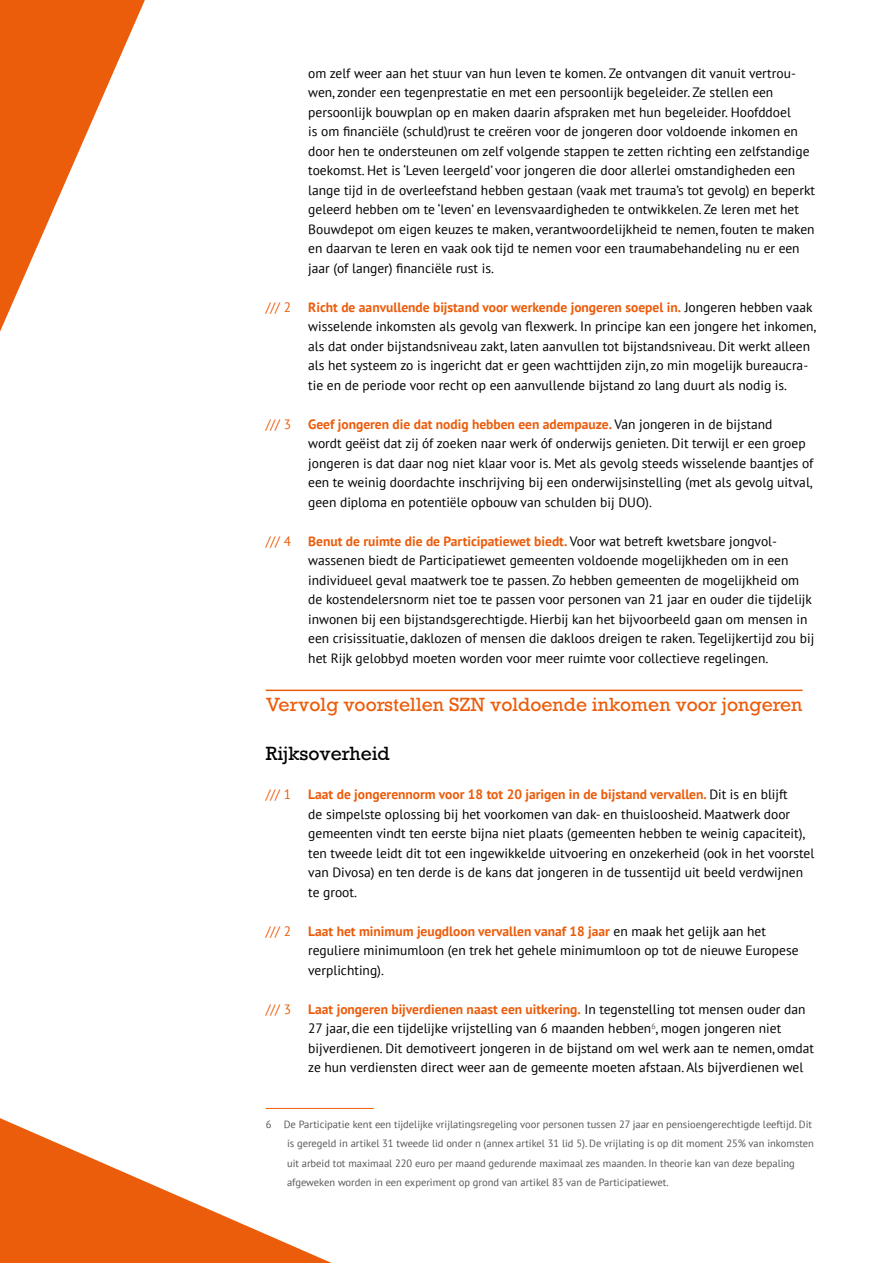
<style>
.page{position:relative;width:893px;height:1263px;background:#fff}
.page>*{position:absolute;margin:0;border:0;box-sizing:border-box;transform-origin:0 0}
.t1{font:18px "Rockwell";color:#eb5c0b}
.t2{font:18px "Rockwell";color:#000}
.t3{font:13.5px/19.5px "PT Sans";color:#000}
.t4{font:13.5px "PT Sans";color:#eb5d0b}
.t5{font:10.5px/19.5px "PT Sans";color:#575756}
.s1{font-weight:700;color:#eb5c0b}
</style>
<div class="page">
<hr style="left:266px;top:689px;width:536px;height:2px;background:#eb5d0b">
<hr style="left:266px;top:1108px;width:108px;height:1px;background:#eb5d0b">
<svg style="left:0;top:1118px;width:332px;height:145px"></svg>
<svg style="left:0;top:0;width:145px;height:332px"></svg>
<p class="t3" style="left:308px;top:63px;width:508px">om zelf weer aan het stuur van hun leven te komen. Ze ontvangen dit vanuit vertrou&shy;wen, zonder een tegenprestatie en met een persoonlijk begeleider. Ze stellen een persoonlijk bouwplan op en maken daarin afspraken met hun begeleider. Hoofddoel<br>is om financiële (schuld)rust te creëren voor de jongeren door voldoende inkomen en door hen te ondersteunen om zelf volgende stappen te zetten richting een zelfstandige toekomst. Het is ‘Leven leergeld’ voor jongeren die door allerlei omstandigheden een lange tijd in de overleefstand hebben gestaan (vaak met trauma’s tot gevolg) en beperkt geleerd hebben om te ‘leven’ en levensvaardigheden te ontwikkelen. Ze leren met het Bouwdepot om eigen keuzes te maken, verantwoordelijkheid te nemen, fouten te maken en daarvan te leren en vaak ook tijd te nemen voor een traumabehandeling nu er een jaar (of langer) financiële rust is.</p>
<p class="t4" style="left:266px;top:298px;width:27px">/// 2</p>
<p class="t3" style="left:308px;top:297px;width:509px"><span class="s1">Richt de aanvullende bijstand voor werkende jongeren soepel in.</span> Jongeren hebben vaak wisselende inkomsten als gevolg van flexwerk. In principe kan een jongere het inkomen, als dat onder bijstandsniveau zakt, laten aanvullen tot bijstandsniveau. Dit werkt alleen als het systeem zo is ingericht dat er geen wachttijden zijn, zo min mogelijk bureaucra&shy;tie en de periode voor recht op een aanvullende bijstand zo lang duurt als nodig is.</p>
<p class="t4" style="left:266px;top:415px;width:27px">/// 3</p>
<p class="t3" style="left:308px;top:414px;width:507px"><span class="s1">Geef jongeren die dat nodig hebben een adempauze.</span> Van jongeren in de bijstand<br>wordt geëist dat zij óf zoeken naar werk óf onderwijs genieten. Dit terwijl er een groep jongeren is dat daar nog niet klaar voor is. Met als gevolg steeds wisselende baantjes of een te weinig doordachte inschrijving bij een onderwijsinstelling (met als gevolg uitval, geen diploma en potentiële opbouw van schulden bij DUO).</p>
<p class="t4" style="left:266px;top:532px;width:27px">/// 4</p>
<p class="t3" style="left:308px;top:531px;width:507px"><span class="s1">Benut de ruimte die de Participatiewet biedt.</span> Voor wat betreft kwetsbare jongvol&shy;wassenen biedt de Participatiewet gemeenten voldoende mogelijkheden om in een individueel geval maatwerk toe te passen. Zo hebben gemeenten de mogelijkheid om de kostendelersnorm niet toe te passen voor personen van 21 jaar en ouder die tijdelijk inwonen bij een bijstandsgerechtigde. Hierbij kan het bijvoorbeeld gaan om mensen in een crisissituatie, daklozen of mensen die dakloos dreigen te raken. Tegelijkertijd zou bij het Rijk gelobbyd moeten worden voor meer ruimte voor collectieve regelingen.</p>
<h1 class="t1" style="left:266px;top:693px;width:538px">Vervolg voorstellen SZN voldoende inkomen voor jongeren</h1>
<h1 class="t2" style="left:266px;top:743px;width:125px">Rijksoverheid</h1>
<p class="t4" style="left:266px;top:786px;width:27px">/// 1</p>
<p class="t3" style="left:308px;top:784px;width:508px"><span class="s1">Laat de jongerennorm voor 18 tot 20 jarigen in de bijstand vervallen.</span> Dit is en blijft<br>de simpelste oplossing bij het voorkomen van dak- en thuisloosheid. Maatwerk door gemeenten vindt ten eerste bijna niet plaats (gemeenten hebben te weinig capaciteit), ten tweede leidt dit tot een ingewikkelde uitvoering en onzekerheid (ook in het voorstel van Divosa) en ten derde is de kans dat jongeren in de tussentijd uit beeld verdwijnen te groot.</p>
<p class="t4" style="left:266px;top:922px;width:27px">/// 2</p>
<p class="t3" style="left:308px;top:921px;width:492px"><span class="s1">Laat het minimum jeugdloon vervallen vanaf 18 jaar</span> en maak het gelijk aan het reguliere minimumloon (en trek het gehele minimumloon op tot de nieuwe Europese verplichting).</p>
<p class="t4" style="left:266px;top:1000px;width:27px">/// 3</p>
<p class="t3" style="left:308px;top:999px;width:507px"><span class="s1">Laat jongeren bijverdienen naast een uitkering.</span> In tegenstelling tot mensen ouder dan 27 jaar, die een tijdelijke vrijstelling van 6 maanden hebben<sup>6</sup>, mogen jongeren niet bijverdienen. Dit demotiveert jongeren in de bijstand om wel werk aan te nemen, omdat ze hun verdiensten direct weer aan de gemeente moeten afstaan. Als bijverdienen wel</p>
<p class="t5" style="left:287px;top:1114px;width:528px;text-indent:-21px">6 De Participatie kent een tijdelijke vrijlatingsregeling voor personen tussen 27 jaar en pensioengerechtigde leeftijd. Dit is geregeld in artikel 31 tweede lid onder n (annex artikel 31 lid 5). De vrijlating is op dit moment 25% van inkomsten uit arbeid tot maximaal 220 euro per maand gedurende maximaal zes maanden. In theorie kan van deze bepaling afgeweken worden in een experiment op grond van artikel 83 van de Participatiewet.</p>
</div>
